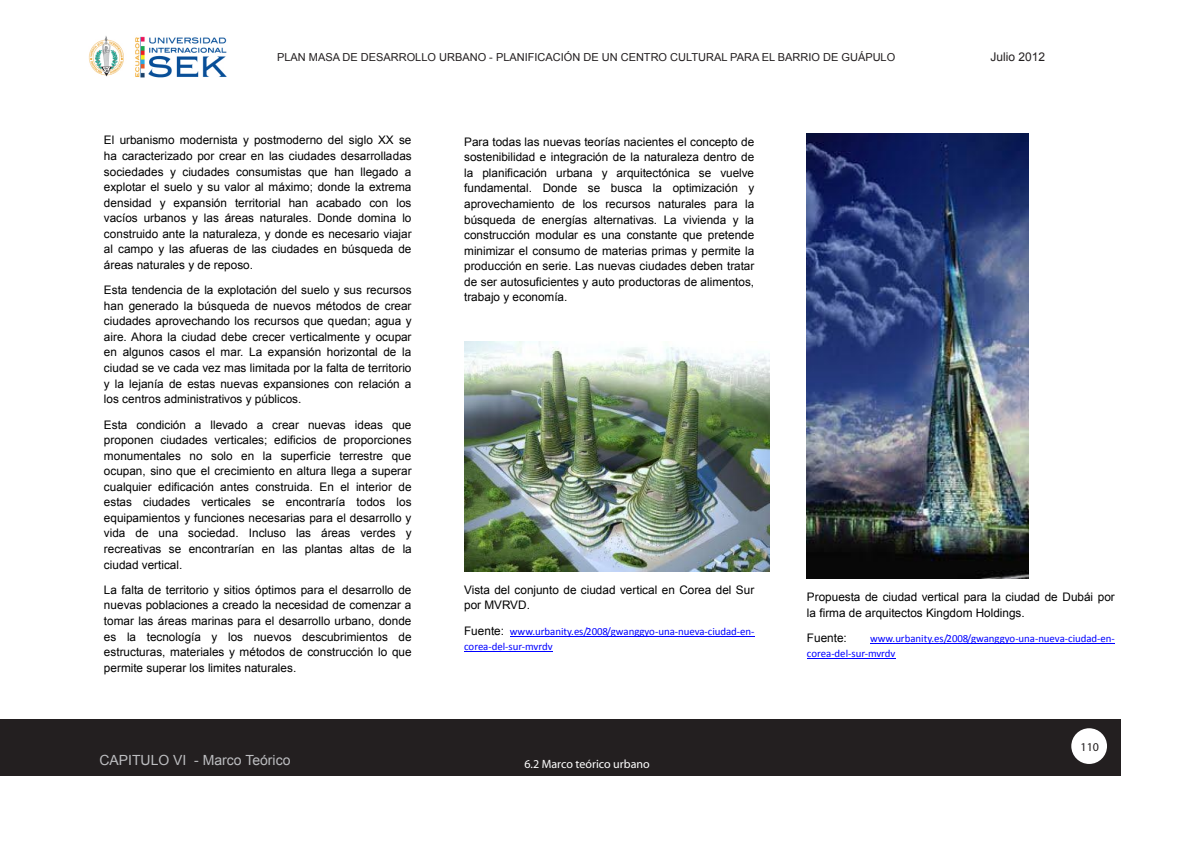
<style>
.page{position:relative;width:1191px;height:842px;background:#fff}
.page>*{position:absolute;margin:0;border:0;box-sizing:border-box;transform-origin:0 0}
.t1{font:14px "Arial";color:#bcbdc0}
.t2{font:12px "Myriad";color:#fff}
.t3{font:12px "Arial";color:#231f20}
.t4{font:12px "Myriad";color:#231f20}
.t5{font:11.8px/15.6px "Arial";color:#000;text-align:justify}
.t6{font:11px "Arial";color:#231f20}
.t7{font:10.8px/15.2px "Calibri";letter-spacing:-.005em;color:#00f}
.s1{font-family:"Arial";font-size:11.8px;color:#000}
</style>
<div class="page">
<img style="left:464px;top:341px;width:305px;height:230px">
<hr style="left:510px;top:636px;width:244px;height:1px;background:#00f">
<hr style="left:464px;top:651px;width:88px;height:1px;background:#00f">
<img style="left:807px;top:133px;width:222px;height:445px">
<hr style="left:870px;top:643px;width:244px;height:1px;background:#00f">
<hr style="left:807px;top:658px;width:88px;height:1px;background:#00f">
<div style="left:0;top:719px;width:1120px;height:56px;background:#231f20"></div>
<div style="left:1071px;top:728px;width:36px;height:36px;background:#fff;border-radius:50%"></div>
<img style="left:88px;top:36px;width:139px;height:42px">
<p class="t6" style="left:277px;top:50px;width:619px">PLAN MASA DE DESARROLLO URBANO - PLANIFICACIÓN DE UN CENTRO CULTURAL PARA EL BARRIO DE GUÁPULO</p>
<p class="t3" style="left:990px;top:49px;width:56px">Julio 2012</p>
<p class="t5" style="left:104px;top:133px;width:309px">El urbanismo modernista y postmoderno del siglo XX se ha caracterizado por crear en las ciudades desarrolladas sociedades y ciudades consumistas que han llegado a explotar el suelo y su valor al máximo; donde la extrema densidad y expansión territorial han acabado con los vacíos urbanos y las áreas naturales. Donde domina lo construido ante la naturaleza, y donde es necesario viajar al campo y las afueras de las ciudades en búsqueda de áreas naturales y de reposo.</p>
<p class="t5" style="left:104px;top:283px;width:309px">Esta tendencia de la explotación del suelo y sus recursos han generado la búsqueda de nuevos métodos de crear ciudades aprovechando los recursos que quedan; agua y aire. Ahora la ciudad debe crecer verticalmente y ocupar en algunos casos el mar. La expansión horizontal de la ciudad se ve cada vez mas limitada por la falta de territorio y la lejanía de estas nuevas expansiones con relación a los centros administrativos y públicos.</p>
<p class="t5" style="left:104px;top:417px;width:309px">Esta condición a llevado a crear nuevas ideas que proponen ciudades verticales; edificios de proporciones monumentales no solo en la superficie terrestre que ocupan, sino que el crecimiento en altura llega a superar cualquier edificación antes construida. En el interior de estas ciudades verticales se encontraría todos los equipamientos y funciones necesarias para el desarrollo y vida de una sociedad. Incluso las áreas verdes y recreativas se encontrarían en las plantas altas de la ciudad vertical.</p>
<p class="t5" style="left:104px;top:582px;width:309px">La falta de territorio y sitios óptimos para el desarrollo de nuevas poblaciones a creado la necesidad de comenzar a tomar las áreas marinas para el desarrollo urbano, donde es la tecnología y los nuevos descubrimientos de estructuras, materiales y métodos de construcción lo que permite superar los limites naturales.</p>
<p class="t1" style="left:99px;top:750px;width:193px">CAPITULO VI - Marco Teórico</p>
<p class="t5" style="left:464px;top:134px;width:292px">Para todas las nuevas teorías nacientes el concepto de sostenibilidad e integración de la naturaleza dentro de la planificación urbana y arquitectónica se vuelve fundamental. Donde se busca la optimización y aprovechamiento de los recursos naturales para la búsqueda de energías alternativas. La vivienda y la construcción modular es una constante que pretende minimizar el consumo de materias primas y permite la producción en serie. Las nuevas ciudades deben tratar de ser autosuficientes y auto productoras de alimentos, trabajo y economía.</p>
<p class="t5" style="left:464px;top:582px;width:292px">Vista del conjunto de ciudad vertical en Corea del Sur por MVRVD.</p>
<p class="t7" style="left:464px;top:624px;width:292px"><span class="s1">Fuente:</span> www.urbanity.es/2008/gwanggyo-una-nueva-ciudad-en&shy;corea-del-sur-mvrdv</p>
<p class="t2" style="left:524px;top:758px;width:127px">6.2 Marco teórico urbano</p>
<p class="t5" style="left:807px;top:589px;width:309px">Propuesta de ciudad vertical para la ciudad de Dubái por la firma de arquitectos Kingdom Holdings.</p>
<p class="t5" style="left:807px;top:630px;width:41px">Fuente:</p>
<p class="t7" style="left:807px;top:631px;width:309px;text-indent:63px">www.urbanity.es/2008/gwanggyo-una-nueva-ciudad-en&shy;corea-del-sur-mvrdv</p>
<p class="t4" style="left:1080px;top:741px;width:20px">110</p>
</div>
